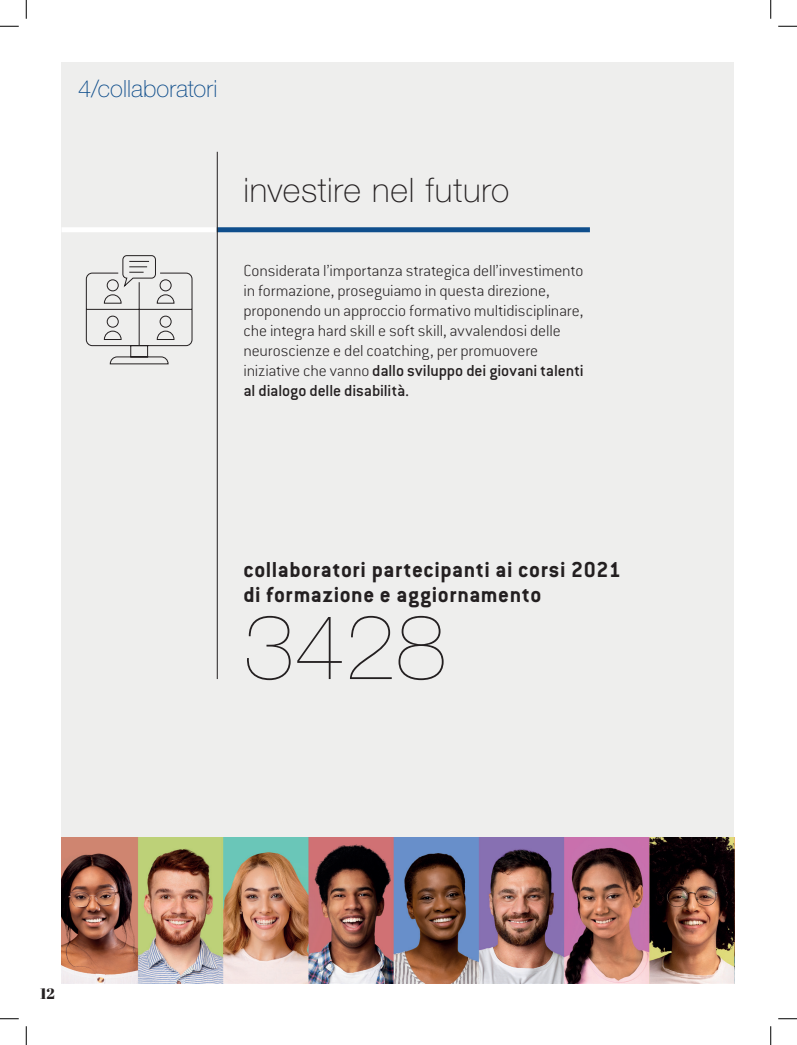
<style>
.page{position:relative;width:797px;height:1045px;background:#fff}
.page>*{position:absolute;margin:0;border:0;box-sizing:border-box;transform-origin:0 0}
.t1{font:200 91.25px "Helvetica Neue LT Std";color:#231f20}
.t2{font:100 33.75px "Helvetica Neue LT Std";letter-spacing:.02em;color:#231f20}
.t3{font:700 23.75px/25px "Conduit ITC";letter-spacing:.025em;color:#231f20}
.t4{font:100 23.75px "Helvetica Neue LT Std";letter-spacing:.005em;color:#0f4e8c}
.t5{font:200 17.5px/20px "Conduit ITC";letter-spacing:-.005em;color:#231f20}
.t6{font:15px "Abril Fatface";color:#231f20}
.s1{font-weight:500}
</style>
<div class="page">
<div style="left:62px;top:62px;width:672px;height:920px;background:#eeeeed"></div>
<img style="left:62px;top:838px;width:672px;height:145px">
<div style="left:62px;top:227px;width:155px;height:5px;background:#fff"></div>
<div style="left:217px;top:227px;width:373px;height:5px;background:#0f4e8c"></div>
<hr style="left:217px;top:152px;width:1px;height:527px;background:#231f20">
<svg style="left:85px;top:255px;width:108px;height:110px"></svg>
<svg style="left:0;top:25px;width:19px;height:2px"></svg>
<svg style="left:778px;top:25px;width:19px;height:2px"></svg>
<svg style="left:0;top:1018px;width:19px;height:1px"></svg>
<svg style="left:778px;top:1018px;width:19px;height:1px"></svg>
<svg style="left:25px;top:0;width:2px;height:19px"></svg>
<svg style="left:25px;top:1026px;width:2px;height:19px"></svg>
<svg style="left:770px;top:0;width:1px;height:19px"></svg>
<svg style="left:770px;top:1026px;width:1px;height:19px"></svg>
<h3 class="t4" style="left:78px;top:75px;width:141px">4/collaboratori</h3>
<h2 class="t2" style="left:243px;top:171px;width:267px">investire nel futuro</h2>
<p class="t5" style="left:243px;top:260px;width:342px">Considerata l’importanza strategica dell’investimento in formazione, proseguiamo in questa direzione, proponendo un approccio formativo multidisciplinare, che integra hard skill e soft skill, avvalendosi delle neuroscienze e del coatching, per promuovere iniziative che vanno <span class="s1">dallo sviluppo dei giovani talenti al dialogo delle disabilità.</span></p>
<h3 class="t3" style="left:243px;top:556px;width:379px">collaboratori partecipanti ai corsi 2021 di formazione e aggiornamento</h3>
<h1 class="t1" style="left:243px;top:594px;width:204px">3428</h1>
<p class="t6" style="left:40px;top:983px;width:16px">12</p>
</div>
